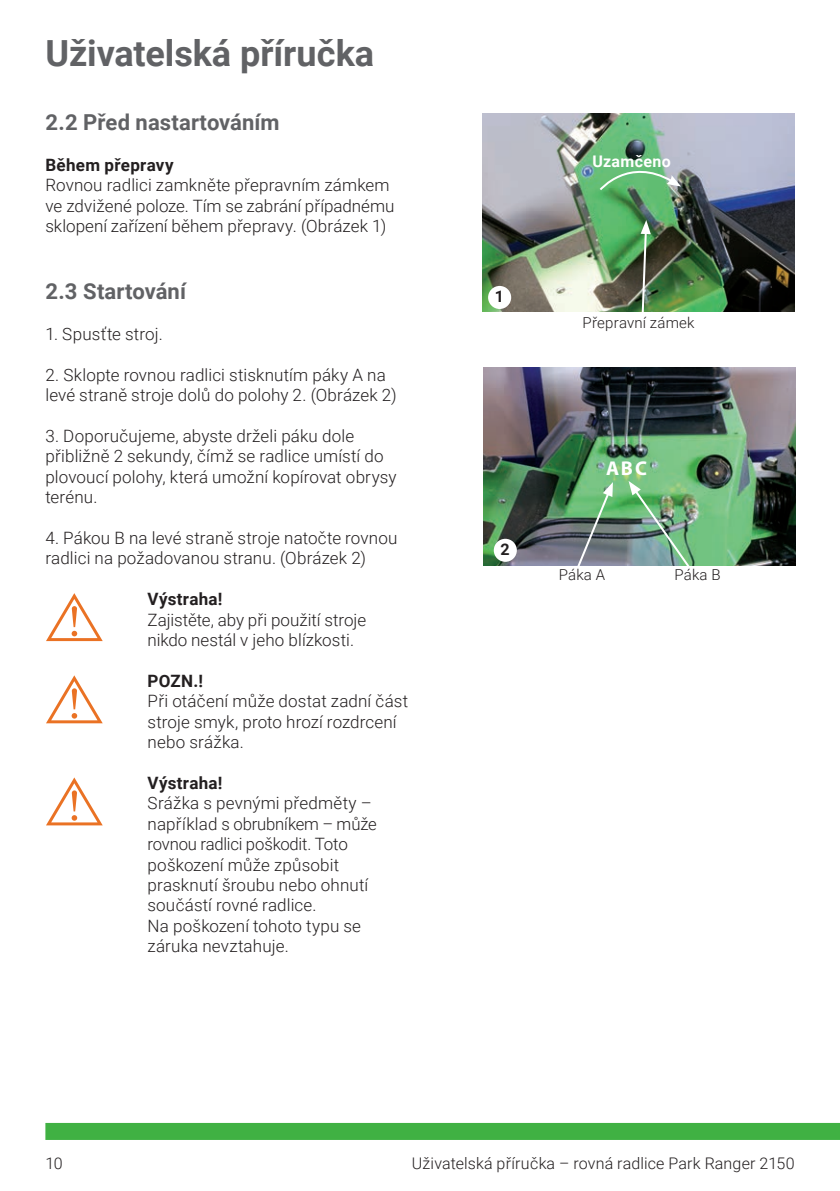
<style>
.page{position:relative;width:840px;height:1191px;background:#fff}
.page>*{position:absolute;margin:0;border:0;box-sizing:border-box;transform-origin:0 0}
.t1{font:700 36px "Roboto";letter-spacing:-.005em;color:#616265}
.t2{font:700 22px "Roboto";letter-spacing:.005em;color:#616265}
.t3{font:700 20px "Myriad Pro";color:#fff}
.t4{font:300 17px/20.4px "Roboto";letter-spacing:.005em;color:#231f20}
.t5{font:700 17px "Roboto";letter-spacing:.02em;color:#231f20}
.t6{font:300 16px "Roboto";letter-spacing:.01em;color:#231f20}
.t7{font:700 16px "Roboto";letter-spacing:.02em;color:#fff}
.t8{font:700 16px "Roboto";color:#231f20}
.t9{font:300 15px "Roboto";letter-spacing:.015em;color:#231f20}
</style>
<div class="page">
<div style="left:45px;top:1123px;width:794px;height:17px;background:#40b143"></div>
<img style="left:483px;top:367px;width:312px;height:199px">
<img style="left:482px;top:113px;width:312px;height:199px">
<div style="left:488px;top:286px;width:23px;height:23px;background:#fff;border-radius:50%"></div>
<div style="left:493px;top:539px;width:23px;height:23px;background:#fff;border-radius:50%"></div>
<svg style="left:598px;top:156px;width:82px;height:36px;background:#78bc88"></svg>
<svg style="left:640px;top:220px;width:10px;height:92px"></svg>
<svg style="left:575px;top:482px;width:37px;height:84px;background:#72957e"></svg>
<img style="left:628px;top:481px;width:63px;height:85px">
<svg style="left:46px;top:593px;width:57px;height:48px"></svg>
<svg style="left:46px;top:675px;width:57px;height:48px"></svg>
<svg style="left:46px;top:777px;width:57px;height:48px"></svg>
<h1 class="t1" style="left:45px;top:28px;width:330px">Uživatelská příručka</h1>
<p class="t2" style="left:45px;top:107px;width:235px">2.2 Před nastartováním</p>
<p class="t5" style="left:45px;top:153px;width:130px">Během přepravy</p>
<p class="t4" style="left:45px;top:174px;width:350px">Rovnou radlici zamkněte přepravním zámkem ve zdvižené poloze. Tím se zabrání případnému sklopení zařízení během přepravy. (Obrázek 1)</p>
<p class="t2" style="left:45px;top:276px;width:142px">2.3 Startování</p>
<p class="t4" style="left:45px;top:323px;width:119px">1. Spusťte stroj.</p>
<p class="t4" style="left:45px;top:364px;width:352px">2. Sklopte rovnou radlici stisknutím páky A na levé straně stroje dolů do polohy 2. (Obrázek 2)</p>
<p class="t4" style="left:45px;top:425px;width:352px">3. Doporučujeme, abyste drželi páku dole přibližně 2 sekundy, čímž se radlice umístí do plovoucí polohy, která umožní kopírovat obrysy terénu.</p>
<p class="t4" style="left:45px;top:527px;width:353px">4. Pákou B na levé straně stroje natočte rovnou radlici na požadovanou stranu. (Obrázek 2)</p>
<p class="t5" style="left:147px;top:587px;width:76px">Výstraha!</p>
<p class="t4" style="left:147px;top:609px;width:220px">Zajistěte, aby při použití stroje nikdo nestál v jeho blízkosti.</p>
<p class="t5" style="left:147px;top:669px;width:57px">POZN.!</p>
<p class="t4" style="left:147px;top:690px;width:262px">Při otáčení může dostat zadní část stroje smyk, proto hrozí rozdrcení nebo srážka.</p>
<p class="t5" style="left:147px;top:771px;width:76px">Výstraha!</p>
<p class="t4" style="left:147px;top:792px;width:231px">Srážka s pevnými předměty – například s obrubníkem – může rovnou radlici poškodit. Toto poškození může způsobit prasknutí šroubu nebo ohnutí součástí rovné radlice.<br>Na poškození tohoto typu se záruka nevztahuje.</p>
<p class="t8" style="left:494px;top:285px;width:11px">1</p>
<p class="t7" style="left:592px;top:150px;width:80px">Uzamčeno</p>
<p class="t9" style="left:582px;top:312px;width:114px">Přepravní zámek</p>
<p class="t8" style="left:500px;top:538px;width:11px">2</p>
<p class="t3" style="left:606px;top:455px;width:42px">ABC</p>
<p class="t9" style="left:558px;top:564px;width:48px">Páka A</p>
<p class="t9" style="left:674px;top:564px;width:48px">Páka B</p>
<p class="t6" style="left:45px;top:1152px;width:19px">10</p>
<p class="t6" style="left:411px;top:1152px;width:384px">Uživatelská příručka – rovná radlice Park Ranger 2150</p>
</div>
